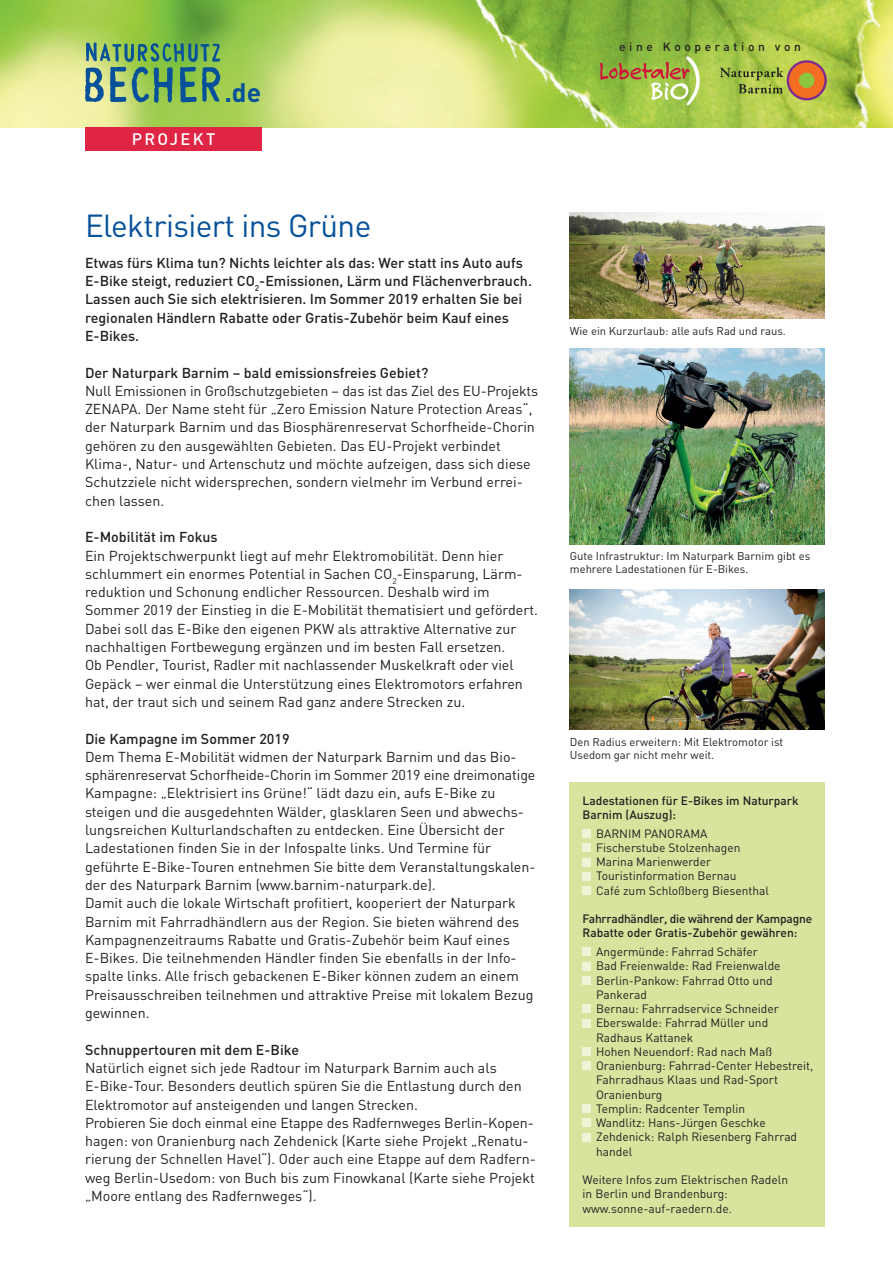
<style>
.page{position:relative;width:893px;height:1263px;background:#fff}
.page>*{position:absolute;margin:0;border:0;box-sizing:border-box;transform-origin:0 0}
.t1{font:31.5px "DIN";letter-spacing:-.02em;color:#07519a}
.t2{font:700 26.4px "DIN";color:#07519a}
.t3{font:500 16.5px "DIN";letter-spacing:.14em;color:#fff}
.t4{font:14.25px/18.3px "DIN";color:#231f20}
.t5{font:500 14.25px/18.3px "DIN";color:#231f20}
.t6{font:12px/14.2px "DIN";color:#231f20}
.t7{font:500 12px/14.2px "DIN";letter-spacing:-.02em;color:#231f20}
.t8{font:500 12px/14.2px "DIN";color:#231f20}
.t9{font:500 12px "DIN";letter-spacing:.3em;color:#231f20}
.t10{font:11.25px/13.5px "DIN";color:#231f20}
</style>
<div class="page">
<div style="left:570px;top:782px;width:255px;height:445px;background:#d7e49e"></div>
<img style="left:0;top:0;width:893px;height:128px">
<div style="left:583px;top:830px;width:8px;height:8px;background:#eff4d8"></div>
<div style="left:583px;top:844px;width:8px;height:8px;background:#eff4d8"></div>
<div style="left:583px;top:858px;width:8px;height:8px;background:#eff4d8"></div>
<div style="left:583px;top:872px;width:8px;height:8px;background:#eff4d8"></div>
<div style="left:583px;top:887px;width:8px;height:8px;background:#eff4d8"></div>
<div style="left:583px;top:948px;width:8px;height:8px;background:#eff4d8"></div>
<div style="left:583px;top:962px;width:8px;height:8px;background:#eff4d8"></div>
<div style="left:583px;top:976px;width:8px;height:8px;background:#eff4d8"></div>
<div style="left:583px;top:1005px;width:8px;height:8px;background:#eff4d8"></div>
<div style="left:583px;top:1019px;width:8px;height:8px;background:#eff4d8"></div>
<div style="left:583px;top:1048px;width:8px;height:8px;background:#eff4d8"></div>
<div style="left:583px;top:1062px;width:8px;height:8px;background:#eff4d8"></div>
<div style="left:583px;top:1105px;width:8px;height:8px;background:#eff4d8"></div>
<div style="left:583px;top:1119px;width:8px;height:8px;background:#eff4d8"></div>
<div style="left:583px;top:1133px;width:8px;height:8px;background:#eff4d8"></div>
<div style="left:85px;top:128px;width:177px;height:23px;background:#df2444"></div>
<img style="left:570px;top:213px;width:254px;height:105px">
<img style="left:570px;top:348px;width:254px;height:196px">
<img style="left:570px;top:589px;width:254px;height:141px">
<svg style="left:85px;top:43px;width:135px;height:60px"></svg>
<svg style="left:600px;top:56px;width:100px;height:49px"></svg>
<svg style="left:787px;top:60px;width:40px;height:40px"></svg>
<div style="left:789px;top:63px;width:35px;height:35px;background:#f36e21;border-radius:50%"></div>
<div style="left:799px;top:73px;width:15px;height:15px;background:#8bc63e;border-radius:50%"></div>
<svg style="left:720px;top:67px;width:63px;height:26px"></svg>
<h2 class="t2" style="left:224px;top:75px;width:38px">.de</h2>
<p class="t3" style="left:132px;top:128px;width:85px">PROJEKT</p>
<h1 class="t1" style="left:85px;top:207px;width:288px">Elektrisiert ins Grüne</h1>
<p class="t5" style="left:85px;top:253px;width:448px">Etwas fürs Klima tun? Nichts leichter als das: Wer statt ins Auto aufs E-Bike steigt, reduziert CO<sub>2</sub>-Emissionen, Lärm und Flächenverbrauch.<br>Lassen auch Sie sich elektrisieren. Im Sommer 2019 erhalten Sie bei regionalen Händlern Rabatte oder Gratis-Zubehör beim Kauf eines E-Bikes.</p>
<p class="t5" style="left:85px;top:363px;width:345px">Der Naturpark Barnim – bald emissionsfreies Gebiet?</p>
<p class="t4" style="left:85px;top:382px;width:455px">Null Emissionen in Großschutzgebieten – das ist das Ziel des EU-Projekts ZENAPA. Der Name steht für „Zero Emission Nature Protection Areas“, der Naturpark Barnim und das Biosphärenreservat Schorfheide-Chorin gehören zu den ausgewählten Gebieten. Das EU-Projekt verbindet Klima-, Natur- und Artenschutz und möchte aufzeigen, dass sich diese Schutzziele nicht widersprechen, sondern vielmehr im Verbund errei&shy;chen lassen.</p>
<p class="t5" style="left:85px;top:527px;width:134px">E-Mobilität im Fokus</p>
<p class="t4" style="left:85px;top:546px;width:454px">Ein Projektschwerpunkt liegt auf mehr Elektromobilität. Denn hier schlummert ein enormes Potential in Sachen CO<sub>2</sub>-Einsparung, Lärm&shy;reduktion und Schonung endlicher Ressourcen. Deshalb wird im Sommer 2019 der Einstieg in die E-Mobilität thematisiert und gefördert.<br>Dabei soll das E-Bike den eigenen PKW als attraktive Alternative zur nachhaltigen Fortbewegung ergänzen und im besten Fall ersetzen.<br>Ob Pendler, Tourist, Radler mit nachlassender Muskelkraft oder viel Gepäck – wer einmal die Unterstützung eines Elektromotors erfahren hat, der traut sich und seinem Rad ganz andere Strecken zu.</p>
<p class="t5" style="left:85px;top:729px;width:206px">Die Kampagne im Sommer 2019</p>
<p class="t4" style="left:85px;top:748px;width:452px">Dem Thema E-Mobilität widmen der Naturpark Barnim und das Bio&shy;sphärenreservat Schorfheide-Chorin im Sommer 2019 eine dreimonatige Kampagne: „Elektrisiert ins Grüne!“ lädt dazu ein, aufs E-Bike zu steigen und die ausgedehnten Wälder, glasklaren Seen und abwechs&shy;lungsreichen Kulturlandschaften zu entdecken. Eine Übersicht der Ladestationen finden Sie in der Infospalte links. Und Termine für geführte E-Bike-Touren entnehmen Sie bitte dem Veranstaltungskalen&shy;der des Naturpark Barnim (www.barnim-naturpark.de).<br>Damit auch die lokale Wirtschaft profitiert, kooperiert der Naturpark Barnim mit Fahrradhändlern aus der Region. Sie bieten während des Kampagnenzeitraums Rabatte und Gratis-Zubehör beim Kauf eines E-Bikes. Die teilnehmenden Händler finden Sie ebenfalls in der Info&shy;spalte links. Alle frisch gebackenen E-Biker können zudem an einem Preisausschreiben teilnehmen und attraktive Preise mit lokalem Bezug gewinnen.</p>
<p class="t5" style="left:85px;top:1040px;width:216px">Schnuppertouren mit dem E-Bike</p>
<p class="t4" style="left:85px;top:1059px;width:452px">Natürlich eignet sich jede Radtour im Naturpark Barnim auch als E-Bike-Tour. Besonders deutlich spüren Sie die Entlastung durch den Elektromotor auf ansteigenden und langen Strecken.<br>Probieren Sie doch einmal eine Etappe des Radfernweges Berlin-Kopen&shy;hagen: von Oranienburg nach Zehdenick (Karte siehe Projekt „Renatu&shy;rierung der Schnellen Havel“). Oder auch eine Etappe auf dem Radfern&shy;weg Berlin-Usedom: von Buch bis zum Finowkanal (Karte siehe Projekt „Moore entlang des Radfernweges“).</p>
<p class="t9" style="left:619px;top:39px;width:183px">eine Kooperation von</p>
<p class="t10" style="left:570px;top:324px;width:218px">Wie ein Kurzurlaub: alle aufs Rad und raus.</p>
<p class="t10" style="left:570px;top:549px;width:242px">Gute Infrastruktur: Im Naturpark Barnim gibt es mehrere Ladestationen für E-Bikes.</p>
<p class="t10" style="left:570px;top:735px;width:215px">Den Radius erweitern: Mit Elektromotor ist<br>Usedom gar nicht mehr weit.</p>
<p class="t8" style="left:583px;top:793px;width:218px">Ladestationen für E-Bikes im Naturpark<br>Barnim (Auszug):</p>
<p class="t6" style="left:596px;top:826px;width:175px">BARNIM PANORAMA<br>Fischerstube Stolzenhagen<br>Marina Marienwerder<br>Touristinformation Bernau<br>Café zum Schloßberg Biesenthal</p>
<p class="t7" style="left:583px;top:911px;width:231px">Fahrradhändler, die während der Kampagne<br>Rabatte oder Gratis-Zubehör gewähren:</p>
<p class="t6" style="left:596px;top:945px;width:219px">Angermünde: Fahrrad Schäfer<br>Bad Freienwalde: Rad Freienwalde<br>Berlin-Pankow: Fahrrad Otto und<br>Pankerad<br>Bernau: Fahrradservice Schneider<br>Eberswalde: Fahrrad Müller und<br>Radhaus Kattanek<br>Hohen Neuendorf: Rad nach Maß<br>Oranienburg: Fahrrad-Center Hebestreit,<br>Fahrradhaus Klaas und Rad-Sport<br>Oranienburg<br>Templin: Radcenter Templin<br>Wandlitz: Hans-Jürgen Geschke<br>Zehdenick: Ralph Riesenberg Fahrrad handel</p>
<p class="t6" style="left:583px;top:1173px;width:207px">Weitere Infos zum Elektrischen Radeln in Berlin und Brandenburg: www.sonne-auf-raedern.de.</p>
</div>
